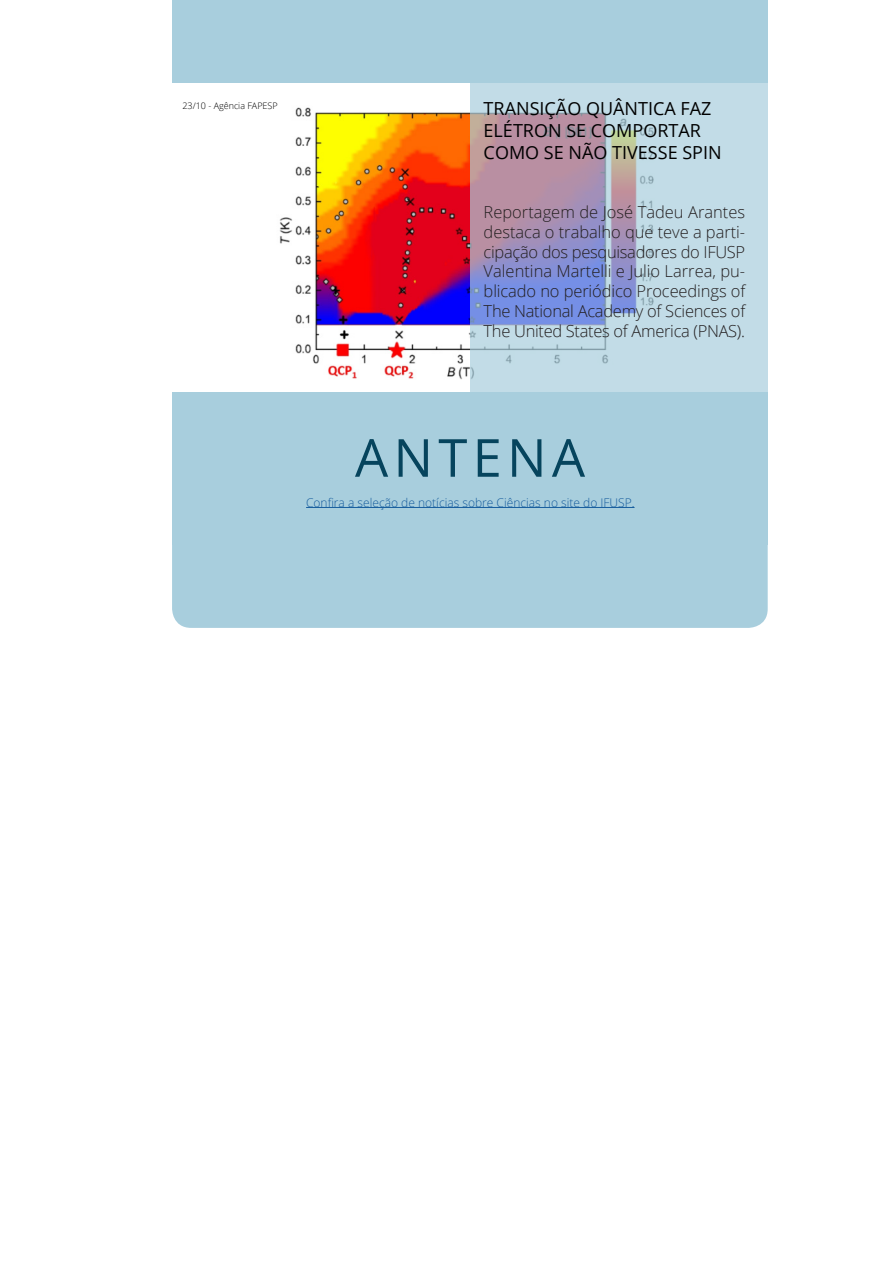
<style>
.page{position:relative;width:893px;height:1263px;background:#fff}
.page>*{position:absolute;margin:0;border:0;box-sizing:border-box;transform-origin:0 0}
.BIFUSP{font:52.5px "Open Sans";letter-spacing:.1em;color:#06445d}
.Título_do_conteúdo{font:18px/21.6px "Open Sans";color:#000}
.Corpo_de_texto{font:300 16.5px/19.8px "Open Sans";letter-spacing:-.02em;color:#231f20;text-align:justify}
.Dia_do_mês{font:300 12px "Open Sans";color:#175d9e}
.Corpo_de_texto-2{font:300 9px "Open Sans";color:#000001}
</style>
<div class="page">
<img style="left:279px;top:107px;width:191px;height:273px">
<div style="left:172px;top:392px;width:596px;height:153px;background:#a8cedd"></div>
<div style="left:172px;top:475px;width:596px;height:153px;background:#a8cedd;border-radius:19px"></div>
<hr style="left:306px;top:507px;width:328px;height:1px;background:#175d9e">
<svg style="left:470px;top:82px;width:297px;height:310px;background:#b5c0d5"></svg>
<div style="left:172px;top:0;width:595px;height:82px;background:#a8cedd"></div>
<p class="Corpo_de_texto-2" style="left:182px;top:99px;width:97px">23/10 - Agência FAPESP</p>
<p class="Título_do_conteúdo" style="left:484px;top:98px;width:240px">TRANSIÇÃO QUÂNTICA FAZ<br>ELÉTRON SE COMPORTAR<br>COMO SE NÃO TIVESSE SPIN</p>
<p class="Corpo_de_texto" style="left:484px;top:202px;width:263px">Reportagem de José Tadeu Arantes destaca o trabalho que teve a parti&shy;cipação dos pesquisadores do IFUSP Valentina Martelli e Julio Larrea, pu&shy;blicado no periódico Proceedings of The National Academy of Sciences of The United States of America (PNAS).</p>
<p class="BIFUSP" style="left:355px;top:422px;width:232px">ANTENA</p>
<p class="Dia_do_mês" style="left:306px;top:494px;width:330px">Confira a seleção de notícias sobre Ciências no site do IFUSP.</p>
</div>
